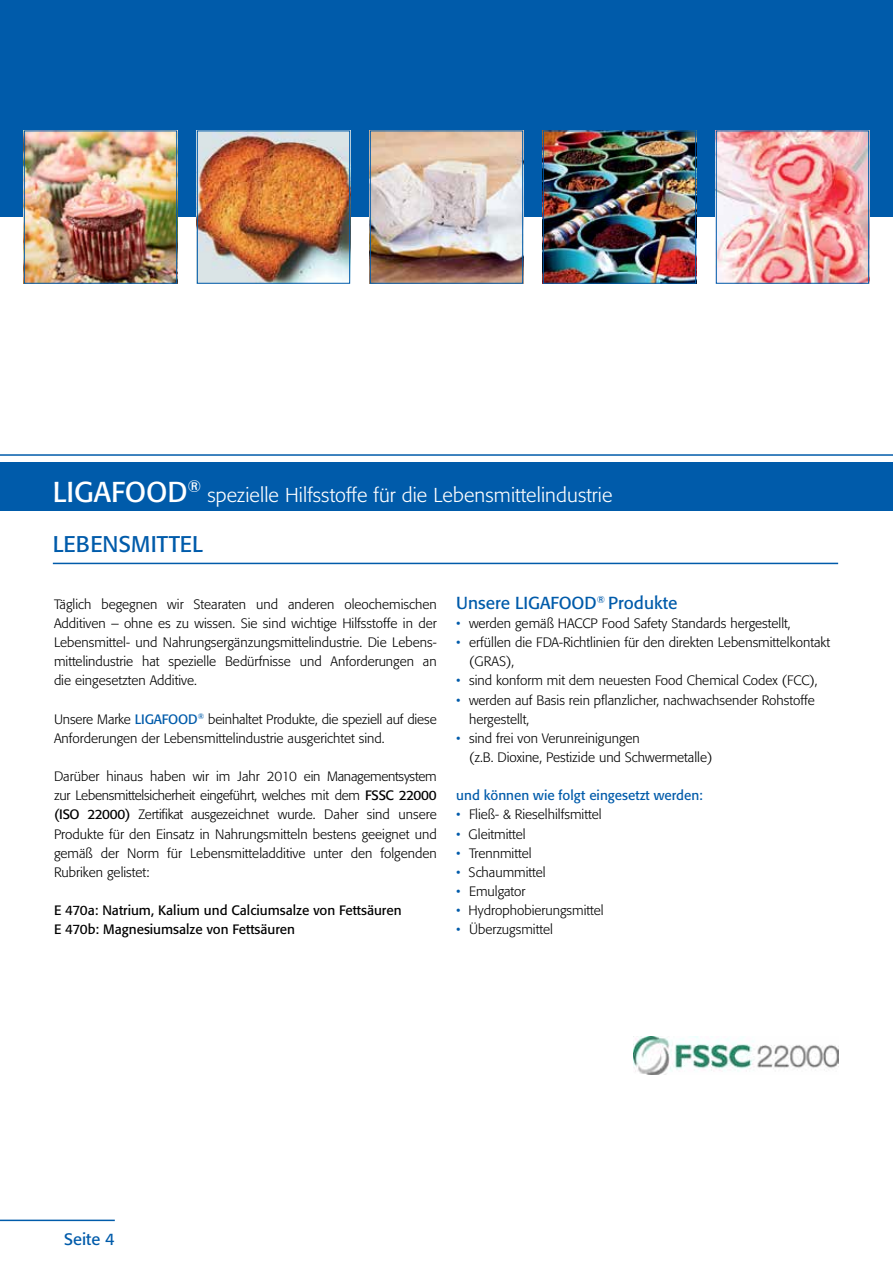
<style>
.page{position:relative;width:893px;height:1263px;background:#fff}
.page>*{position:absolute;margin:0;border:0;box-sizing:border-box;transform-origin:0 0}
.t1{font:28.5px "Formata";color:#fff}
.t2{font:22.5px "Formata";color:#005baa}
.t3{font:300 19.95px "Formata";letter-spacing:.005em;color:#fff}
.t4{font:17.25px "Formata";color:#005baa}
.t5{font:16.5px "Formata";color:#005baa}
.t6{font:300 13.5px/19.2px "Formata";color:#000}
.t7{font:13.5px/19.2px "Formata";color:#000}
.t8{font:13.5px "Formata";color:#005baa}
.s1{font-weight:400;color:#005baa}
.s2{font-weight:400}
.s3{color:#005baa}
</style>
<div class="page">
<div style="left:0;top:0;width:893px;height:217px;background:#005baa"></div>
<hr style="left:0;top:1219px;width:115px;height:2px;background:#005baa">
<div style="left:0;top:462px;width:893px;height:49px;background:#005baa"></div>
<hr style="left:0;top:454px;width:893px;height:2px;background:#005baa">
<img style="left:372px;top:133px;width:149px;height:149px">
<div style="left:370px;top:131px;width:153px;height:153px;border:1px solid #005baa"></div>
<img style="left:26px;top:133px;width:149px;height:149px">
<div style="left:24px;top:131px;width:153px;height:153px;border:1px solid #005baa"></div>
<img style="left:199px;top:133px;width:149px;height:149px">
<div style="left:197px;top:131px;width:153px;height:153px;border:1px solid #005baa"></div>
<img style="left:718px;top:133px;width:149px;height:149px">
<div style="left:716px;top:131px;width:153px;height:153px;border:1px solid #005baa"></div>
<img style="left:545px;top:133px;width:149px;height:149px">
<div style="left:543px;top:131px;width:153px;height:153px;border:1px solid #005baa"></div>
<hr style="left:53px;top:563px;width:785px;height:1px;background:#005baa">
<img style="left:634px;top:1036px;width:204px;height:38px">
<h1 class="t1" style="left:53px;top:474px;width:150px">LIGAFOOD<sup>®</sup></h1>
<h3 class="t3" style="left:207px;top:483px;width:406px">spezielle Hilfsstoffe für die Lebensmittelindustrie</h3>
<h2 class="t2" style="left:53px;top:530px;width:152px">LEBENSMITTEL</h2>
<p class="t6" style="left:54px;top:595px;width:384px;text-align:justify">Täglich begegnen wir Stearaten und anderen oleochemischen Additiven – ohne es zu wissen. Sie sind wichtige Hilfsstoffe in der Lebensmittel- und Nahrungsergänzungsmittelindustrie. Die Lebens&shy;mittelindustrie hat spezielle Bedürfnisse und Anforderungen an die eingesetzten Additive.</p>
<p class="t6" style="left:54px;top:709px;width:384px">Unsere Marke <span class="s1">LIGAFOOD</span><sup>®</sup> beinhaltet Produkte, die speziell auf diese<br>Anforderungen der Lebensmittelindustrie ausgerichtet sind.</p>
<p class="t6" style="left:54px;top:767px;width:384px;text-align:justify">Darüber hinaus haben wir im Jahr 2010 ein Managementsystem zur Lebensmittelsicherheit eingeführt, welches mit dem <span class="s2">FSSC 22000 (ISO 22000)</span> Zertifikat ausgezeichnet wurde. Daher sind unsere Produkte für den Einsatz in Nahrungsmitteln bestens geeignet und gemäß der Norm für Lebensmitteladditive unter den folgenden Rubriken gelistet:</p>
<p class="t7" style="left:54px;top:901px;width:349px">E 470a: Natrium, Kalium und Calciumsalze von Fettsäuren<br>E 470b: Magnesiumsalze von Fettsäuren</p>
<p class="t4" style="left:456px;top:592px;width:223px">Unsere LIGAFOOD<sup>®</sup> Produkte</p>
<p class="t6" style="left:456px;top:614px;width:336px"><span class="s3">•</span> werden gemäß HACCP Food Safety Standards hergestellt,</p>
<p class="t6" style="left:469px;top:633px;width:362px;text-indent:-13px"><span class="s3">•</span> erfüllen die FDA-Richtlinien für den direkten Lebensmittelkontakt (GRAS),</p>
<p class="t6" style="left:456px;top:671px;width:363px"><span class="s3">•</span> sind konform mit dem neuesten Food Chemical Codex (FCC),</p>
<p class="t6" style="left:469px;top:690px;width:347px;text-indent:-13px"><span class="s3">•</span> werden auf Basis rein pflanzlicher, nachwachsender Rohstoffe hergestellt,</p>
<p class="t6" style="left:469px;top:729px;width:245px;text-indent:-13px"><span class="s3">•</span> sind frei von Verunreinigungen<br>(z.B. Dioxine, Pestizide und Schwermetalle)</p>
<p class="t8" style="left:456px;top:787px;width:248px">und können wie folgt eingesetzt werden:</p>
<p class="t6" style="left:456px;top:805px;width:147px"><span class="s3">•</span> Fließ- &amp; Rieselhilfsmittel</p>
<p class="t6" style="left:456px;top:824px;width:71px"><span class="s3">•</span> Gleitmittel</p>
<p class="t6" style="left:456px;top:843px;width:77px"><span class="s3">•</span> Trennmittel</p>
<p class="t6" style="left:456px;top:862px;width:91px"><span class="s3">•</span> Schaummittel</p>
<p class="t6" style="left:456px;top:882px;width:71px"><span class="s3">•</span> Emulgator</p>
<p class="t6" style="left:456px;top:901px;width:149px"><span class="s3">•</span> Hydrophobierungsmittel</p>
<p class="t6" style="left:456px;top:920px;width:98px"><span class="s3">•</span> Überzugsmittel</p>
<p class="t5" style="left:64px;top:1229px;width:52px">Seite 4</p>
</div>
